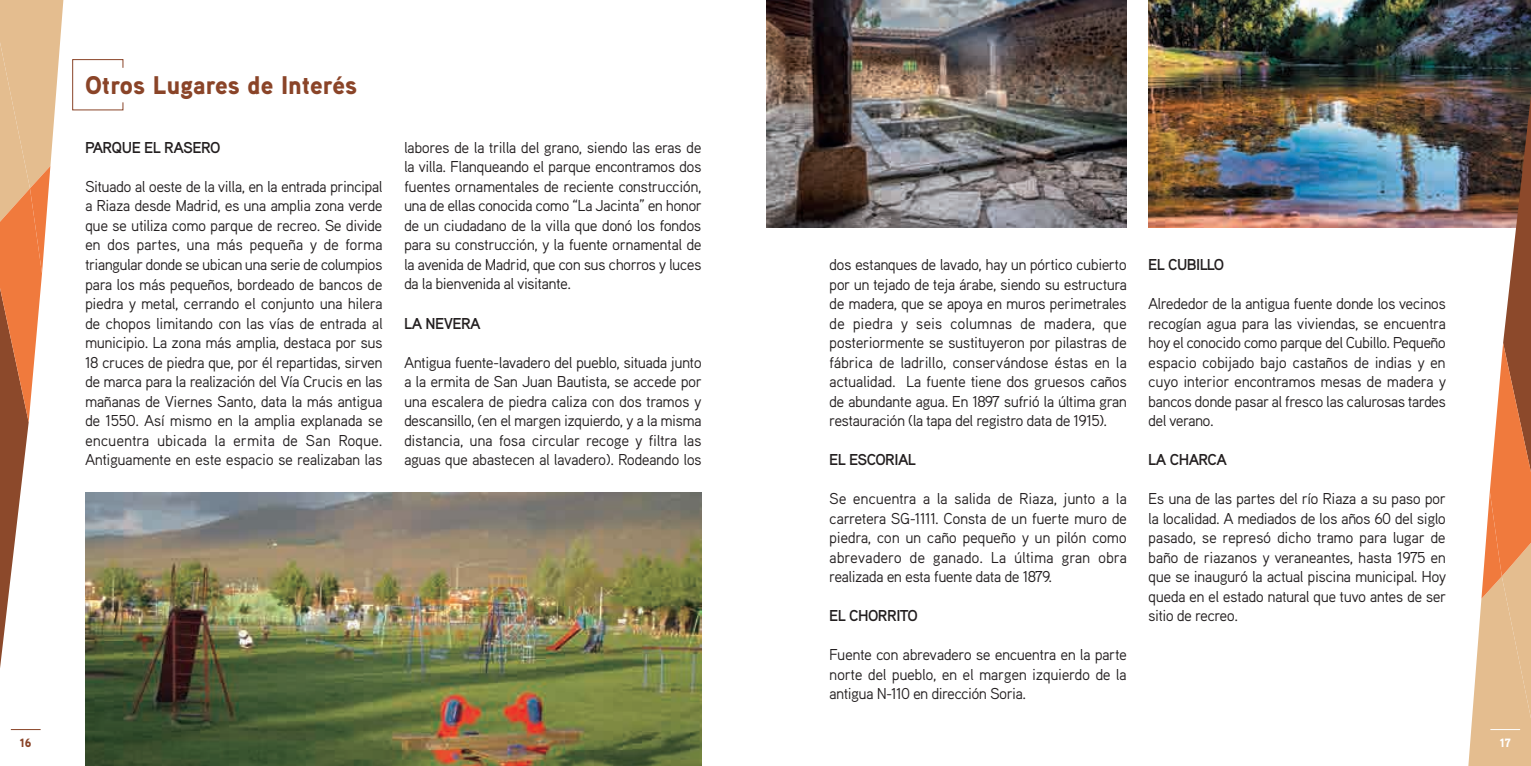
<style>
.page{position:relative;width:1531px;height:766px;background:#fff}
.page>*{position:absolute;margin:0;border:0;box-sizing:border-box;transform-origin:0 0}
.t1{font:900 25.5px "Aaux Pro";color:#8a4428}
.t2{font:15.75px/19.5px "Aaux Pro";letter-spacing:-.04em;color:#231f20;text-align:justify}
.t3{font:700 15.75px "Aaux Pro";letter-spacing:-.04em;color:#231f20}
.t4{font:900 12px "Aaux Pro";color:#8a4428}
.t5{font:900 12px "Aaux Pro";color:#fff}
</style>
<div class="page">
<svg style="left:72px;top:59px;width:52px;height:52px"></svg>
<img style="left:85px;top:492px;width:617px;height:273px">
<img style="left:766px;top:0;width:361px;height:228px">
<img style="left:1148px;top:0;width:319px;height:228px">
<svg style="left:0;top:0;width:64px;height:731px"></svg>
<svg style="left:1467px;top:0;width:64px;height:765px"></svg>
<hr style="left:11px;top:729px;width:30px;height:1px;background:#8a4428">
<hr style="left:1490px;top:729px;width:30px;height:1px;background:#fff">
<h1 class="t1" style="left:85px;top:69px;width:273px">Otros Lugares de Interés</h1>
<p class="t3" style="left:85px;top:137px;width:137px">PARQUE EL RASERO</p>
<p class="t2" style="left:85px;top:176px;width:299px">Situado al oeste de la villa, en la entrada principal a Riaza desde Madrid, es una amplia zona verde que se utiliza como parque de recreo. Se divide en dos partes, una más pequeña y de forma triangular donde se ubican una serie de columpios para los más pequeños, bordeado de bancos de piedra y metal, cerrando el conjunto una hilera de chopos limitando con las vías de entrada al municipio. La zona más amplia, destaca por sus 18 cruces de piedra que, por él repartidas, sirven de marca para la realización del Vía Crucis en las mañanas de Viernes Santo, data la más antigua de 1550. Así mismo en la amplia explanada se encuentra ubicada la ermita de San Roque.<br>Antiguamente en este espacio se realizaban las</p>
<p class="t2" style="left:404px;top:137px;width:299px">labores de la trilla del grano, siendo las eras de la villa. Flanqueando el parque encontramos dos fuentes ornamentales de reciente construcción, una de ellas conocida como “La Jacinta” en honor de un ciudadano de la villa que donó los fondos para su construcción, y la fuente ornamental de la avenida de Madrid, que con sus chorros y luces da la bienvenida al visitante.</p>
<p class="t3" style="left:404px;top:313px;width:78px">LA NEVERA</p>
<p class="t2" style="left:404px;top:352px;width:299px">Antigua fuente-lavadero del pueblo, situada junto a la ermita de San Juan Bautista, se accede por una escalera de piedra caliza con dos tramos y descansillo, (en el margen izquierdo, y a la misma distancia, una fosa circular recoge y filtra las aguas que abastecen al lavadero). Rodeando los</p>
<p class="t2" style="left:829px;top:254px;width:299px">dos estanques de lavado, hay un pórtico cubierto por un tejado de teja árabe, siendo su estructura de madera, que se apoya en muros perimetrales de piedra y seis columnas de madera, que posteriormente se sustituyeron por pilastras de fábrica de ladrillo, conservándose éstas en la actualidad. La fuente tiene dos gruesos caños de abundante agua. En 1897 sufrió la última gran restauración (la tapa del registro data de 1915).</p>
<p class="t3" style="left:829px;top:449px;width:88px">EL ESCORIAL</p>
<p class="t2" style="left:829px;top:488px;width:299px">Se encuentra a la salida de Riaza, junto a la carretera SG-1111. Consta de un fuerte muro de piedra, con un caño pequeño y un pilón como abrevadero de ganado. La última gran obra realizada en esta fuente data de 1879.</p>
<p class="t3" style="left:829px;top:605px;width:90px">EL CHORRITO</p>
<p class="t2" style="left:829px;top:644px;width:299px">Fuente con abrevadero se encuentra en la parte norte del pueblo, en el margen izquierdo de la antigua N-110 en dirección Soria.</p>
<p class="t3" style="left:1148px;top:254px;width:77px">EL CUBILLO</p>
<p class="t2" style="left:1148px;top:293px;width:300px">Alrededor de la antigua fuente donde los vecinos recogían agua para las viviendas, se encuentra hoy el conocido como parque del Cubillo. Pequeño espacio cobijado bajo castaños de indias y en cuyo interior encontramos mesas de madera y bancos donde pasar al fresco las calurosas tardes del verano.</p>
<p class="t3" style="left:1148px;top:449px;width:80px">LA CHARCA</p>
<p class="t2" style="left:1148px;top:488px;width:300px">Es una de las partes del río Riaza a su paso por la localidad. A mediados de los años 60 del siglo pasado, se represó dicho tramo para lugar de baño de riazanos y veraneantes, hasta 1975 en que se inauguró la actual piscina municipal. Hoy queda en el estado natural que tuvo antes de ser sitio de recreo.</p>
<p class="t4" style="left:20px;top:734px;width:13px">16</p>
<p class="t5" style="left:1499px;top:734px;width:12px">17</p>
</div>
